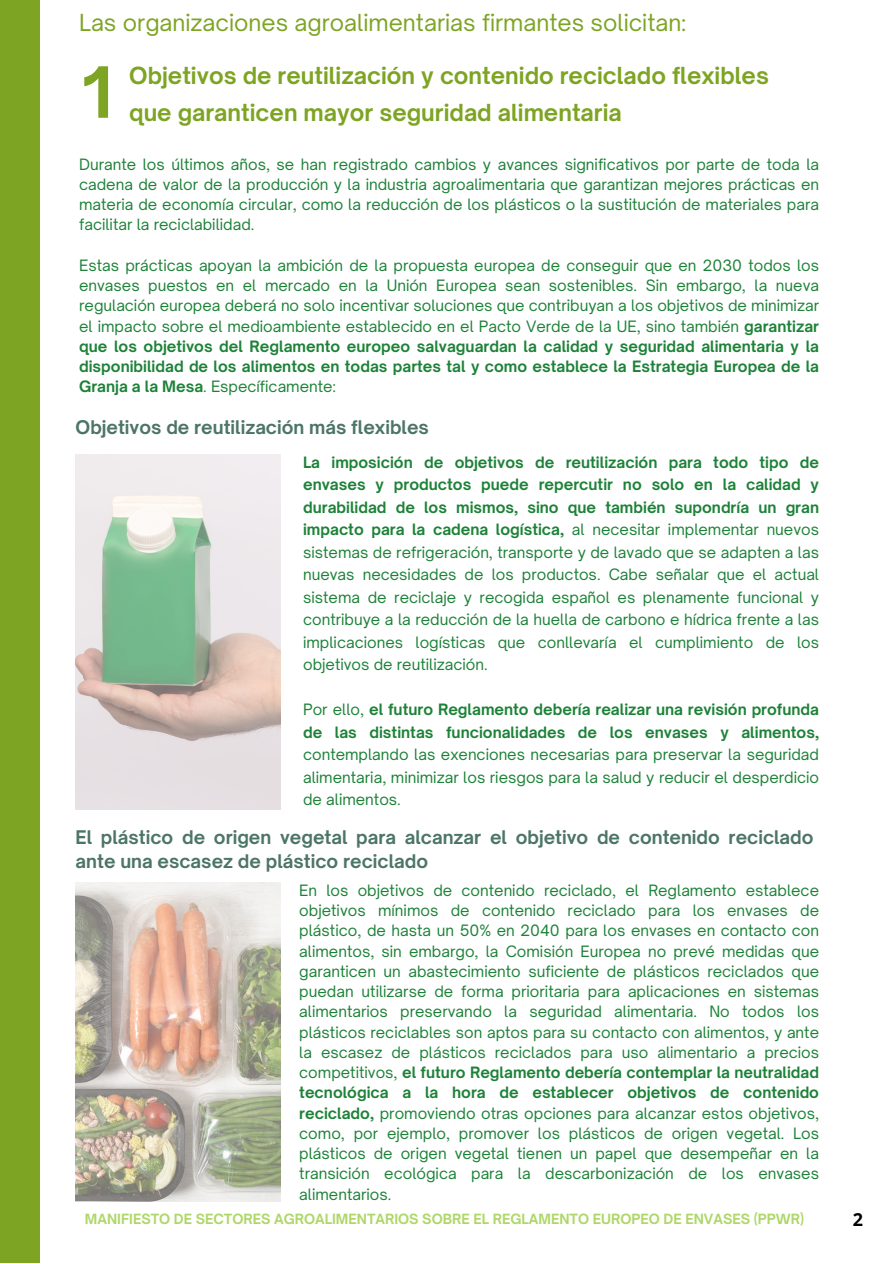
<style>
.page{position:relative;width:893px;height:1264px;background:#fff}
.page>*{position:absolute;margin:0;border:0;box-sizing:border-box;transform-origin:0 0}
.t1{font:700 67.5px "Open Sauce One";color:#7da423}
.t2{font:700 22.5px "Open Sauce One";color:#7da423}
.t3{font:22.5px "Open Sauce One";color:#7da423}
.t4{font:700 18px/24.8px "Open Sauce One";color:#4c7566}
.t5{font:700 18px "Open Sans";color:#000}
.t6{font:15px/20.2px "Open Sauce One";color:#1d8238;text-align:justify}
.t7{font:700 13.5px "Open Sauce One";color:#aed768}
.s1{font-weight:700}
</style>
<div class="page">
<div style="left:0;top:0;width:39px;height:1262px;background:#7da423"></div>
<img style="left:76px;top:454px;width:204px;height:355px">
<img style="left:76px;top:882px;width:204px;height:319px">
<p class="t3" style="left:79px;top:9px;width:608px">Las organizaciones agroalimentarias firmantes solicitan:</p>
<p class="t2" style="left:129px;top:62px;width:641px">Objetivos de reutilización y contenido reciclado flexibles</p>
<p class="t1" style="left:82px;top:50px;width:32px">1</p>
<p class="t2" style="left:129px;top:99px;width:494px">que garanticen mayor seguridad alimentaria</p>
<p class="t6" style="left:79px;top:154px;width:741px">Durante los últimos años, se han registrado cambios y avances significativos por parte de toda la cadena de valor de la producción y la industria agroalimentaria que garantizan mejores prácticas en materia de economía circular, como la reducción de los plásticos o la sustitución de materiales para facilitar la reciclabilidad.</p>
<p class="t6" style="left:79px;top:255px;width:741px">Estas prácticas apoyan la ambición de la propuesta europea de conseguir que en 2030 todos los envases puestos en el mercado en la Unión Europea sean sostenibles. Sin embargo, la nueva regulación europea deberá no solo incentivar soluciones que contribuyan a los objetivos de minimizar el impacto sobre el medioambiente establecido en el Pacto Verde de la UE, sino también <span class="s1">garantizar que los objetivos del Reglamento europeo salvaguardan la calidad y seguridad alimentaria y la disponibilidad de los alimentos en todas partes tal y como establece la Estrategia Europea de la Granja a la Mesa</span>. Específicamente:</p>
<p class="t4" style="left:76px;top:415px;width:355px">Objetivos de reutilización más flexibles</p>
<p class="t6" style="left:303px;top:451px;width:517px;line-height:22.5px"><span class="s1">La imposición de objetivos de reutilización para todo tipo de envases y productos puede repercutir no solo en la calidad y durabilidad de los mismos, sino que también supondría un gran impacto para la cadena logística,</span> al necesitar implementar nuevos sistemas de refrigeración, transporte y de lavado que se adapten a las nuevas necesidades de los productos. Cabe señalar que el actual sistema de reciclaje y recogida español es plenamente funcional y contribuye a la reducción de la huella de carbono e hídrica frente a las implicaciones logísticas que conllevaría el cumplimiento de los objetivos de reutilización.</p>
<p class="t6" style="left:303px;top:698px;width:517px;line-height:22.5px">Por ello, <span class="s1">el futuro Reglamento debería realizar una revisión profunda de las distintas funcionalidades de los envases y alimentos, </span>contemplando las exenciones necesarias para preservar la seguridad alimentaria, minimizar los riesgos para la salud y reducir el desperdicio de alimentos.</p>
<p class="t4" style="left:76px;top:824px;width:739px">El plástico de origen vegetal para alcanzar el objetivo de contenido reciclado ante una escasez de plástico reciclado</p>
<p class="t6" style="left:299px;top:880px;width:521px">En los objetivos de contenido reciclado, el Reglamento establece objetivos mínimos de contenido reciclado para los envases de plástico, de hasta un 50% en 2040 para los envases en contacto con alimentos, sin embargo, la Comisión Europea no prevé medidas que garanticen un abastecimiento suficiente de plásticos reciclados que puedan utilizarse de forma prioritaria para aplicaciones en sistemas alimentarios preservando la seguridad alimentaria. No todos los plásticos reciclables son aptos para su contacto con alimentos, y ante la escasez de plásticos reciclados para uso alimentario a precios competitivos, <span class="s1">el futuro Reglamento debería contemplar la neutralidad tecnológica a la hora de establecer objetivos de contenido reciclado,</span> promoviendo otras opciones para alcanzar estos objetivos, como, por ejemplo, promover los plásticos de origen vegetal. Los plásticos de origen vegetal tienen un papel que desempeñar en la transición ecológica para la descarbonización de los envases alimentarios.</p>
<p class="t7" style="left:85px;top:1210px;width:720px">MANIFIESTO DE SECTORES AGROALIMENTARIOS SOBRE EL REGLAMENTO EUROPEO DE ENVASES (PPWR)</p>
<p class="t5" style="left:852px;top:1207px;width:12px">2</p>
</div>
